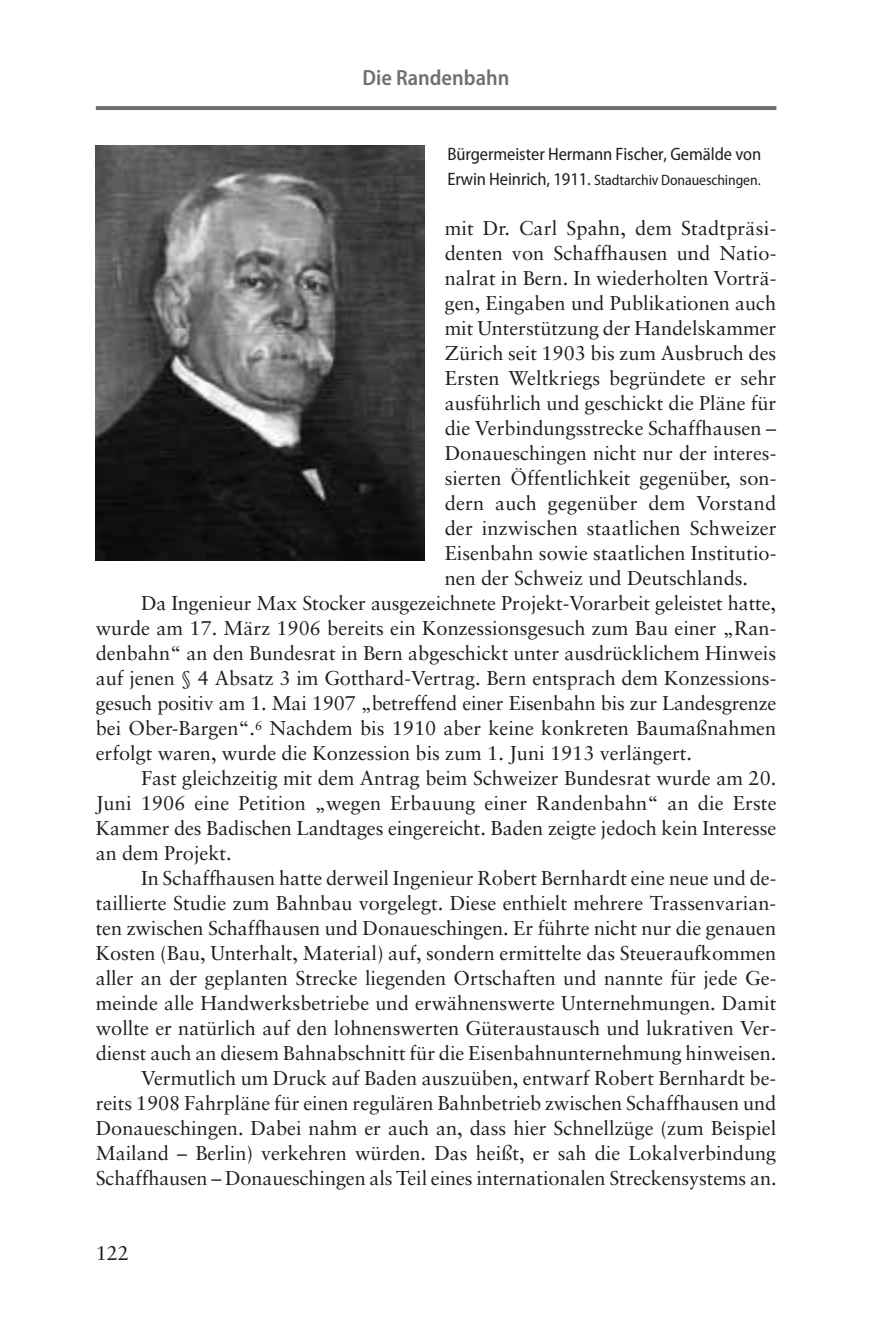
<style>
.page{position:relative;width:879px;height:1317px;background:#fff}
.page>*{position:absolute;margin:0;border:0;box-sizing:border-box;transform-origin:0 0}
.t1{font:22px "Myriad Pro Semibold Semi Cn 122";color:#707071}
.t2{font:20px "Sabon";color:#1d1e1f}
.t3{font:semi-condensed 18px "Myriad Pro";letter-spacing:-.005em;color:#1d1e1f}
.t4{font:semi-condensed 15px "Myriad Pro";letter-spacing:-.005em;color:#1d1e1f}
.s1{font-size:18px}
</style>
<div class="page">
<svg style="left:95px;top:106px;width:682px;height:455px"></svg>
<p class="t1" style="left:362px;top:69px;width:148px">Die Randenbahn</p>
<p class="t3" style="left:447px;top:147px;width:315px">Bürgermeister Hermann Fischer, Gemälde von</p>
<p class="t4" style="left:447px;top:174px;width:315px"><span class="s1">Erwin Heinrich, 1911.</span> Stadtarchiv Donaueschingen.</p>
<p class="t2" style="left:445px;top:220px;width:333px">mit Dr. Carl Spahn, dem Stadtpräsi-</p>
<p class="t2" style="left:445px;top:245px;width:333px">denten von Schaffhausen und Natio-</p>
<p class="t2" style="left:445px;top:270px;width:333px">nalrat in Bern. In wiederholten Vorträ-</p>
<p class="t2" style="left:445px;top:295px;width:333px">gen, Eingaben und Publikationen auch</p>
<p class="t2" style="left:445px;top:320px;width:333px">mit Unterstützung der Handelskammer</p>
<p class="t2" style="left:445px;top:345px;width:333px">Zürich seit 1903 bis zum Ausbruch des</p>
<p class="t2" style="left:445px;top:370px;width:333px">Ersten Weltkriegs begründete er sehr</p>
<p class="t2" style="left:445px;top:395px;width:333px">ausführlich und geschickt die Pläne für</p>
<p class="t2" style="left:445px;top:420px;width:333px">die Verbindungsstrecke Schaffhausen –</p>
<p class="t2" style="left:445px;top:445px;width:333px">Donaueschingen nicht nur der interes-</p>
<p class="t2" style="left:445px;top:470px;width:333px">sierten Öffentlichkeit gegenüber, son-</p>
<p class="t2" style="left:445px;top:495px;width:333px">dern auch gegenüber dem Vorstand</p>
<p class="t2" style="left:445px;top:520px;width:333px">der inzwischen staatlichen Schweizer</p>
<p class="t2" style="left:445px;top:545px;width:333px">Eisenbahn sowie staatlichen Institutio-</p>
<p class="t2" style="left:445px;top:570px;width:305px">nen der Schweiz und Deutschlands.</p>
<p class="t2" style="left:141px;top:595px;width:636px">Da Ingenieur Max Stocker ausgezeichnete Projekt-Vorarbeit geleistet hatte,</p>
<p class="t2" style="left:96px;top:620px;width:682px">wurde am 17. März 1906 bereits ein Konzessionsgesuch zum Bau einer „Ran-</p>
<p class="t2" style="left:96px;top:645px;width:682px">denbahn“ an den Bundesrat in Bern abgeschickt unter ausdrücklichem Hinweis</p>
<p class="t2" style="left:96px;top:670px;width:682px">auf jenen § 4 Absatz 3 im Gotthard-Vertrag. Bern entsprach dem Konzessions-</p>
<p class="t2" style="left:96px;top:695px;width:682px">gesuch positiv am 1. Mai 1907 „betreffend einer Eisenbahn bis zur Landesgrenze</p>
<p class="t2" style="left:96px;top:720px;width:682px">bei Ober-Bargen“.<sup>6</sup> Nachdem bis 1910 aber keine konkreten Baumaßnahmen</p>
<p class="t2" style="left:96px;top:745px;width:598px">erfolgt waren, wurde die Konzession bis zum 1. Juni 1913 verlängert.</p>
<p class="t2" style="left:141px;top:770px;width:636px">Fast gleichzeitig mit dem Antrag beim Schweizer Bundesrat wurde am 20.</p>
<p class="t2" style="left:96px;top:795px;width:682px">Juni 1906 eine Petition „wegen Erbauung einer Randenbahn“ an die Erste</p>
<p class="t2" style="left:96px;top:820px;width:682px">Kammer des Badischen Landtages eingereicht. Baden zeigte jedoch kein Interesse</p>
<p class="t2" style="left:96px;top:845px;width:138px">an dem Projekt.</p>
<p class="t2" style="left:141px;top:870px;width:636px">In Schaffhausen hatte derweil Ingenieur Robert Bernhardt eine neue und de-</p>
<p class="t2" style="left:96px;top:895px;width:682px">taillierte Studie zum Bahnbau vorgelegt. Diese enthielt mehrere Trassenvarian-</p>
<p class="t2" style="left:96px;top:920px;width:682px">ten zwischen Schaffhausen und Donaueschingen. Er führte nicht nur die genauen</p>
<p class="t2" style="left:96px;top:945px;width:682px">Kosten (Bau, Unterhalt, Material) auf, sondern ermittelte das Steueraufkommen</p>
<p class="t2" style="left:96px;top:970px;width:682px">aller an der geplanten Strecke liegenden Ortschaften und nannte für jede Ge-</p>
<p class="t2" style="left:96px;top:995px;width:682px">meinde alle Handwerksbetriebe und erwähnenswerte Unternehmungen. Damit</p>
<p class="t2" style="left:96px;top:1020px;width:682px">wollte er natürlich auf den lohnenswerten Güteraustausch und lukrativen Ver-</p>
<p class="t2" style="left:96px;top:1045px;width:682px">dienst auch an diesem Bahnabschnitt für die Eisenbahnunternehmung hinweisen.</p>
<p class="t2" style="left:141px;top:1070px;width:636px">Vermutlich um Druck auf Baden auszuüben, entwarf Robert Bernhardt be-</p>
<p class="t2" style="left:96px;top:1095px;width:682px">reits 1908 Fahrpläne für einen regulären Bahnbetrieb zwischen Schaffhausen und</p>
<p class="t2" style="left:96px;top:1120px;width:682px">Donaueschingen. Dabei nahm er auch an, dass hier Schnellzüge (zum Beispiel</p>
<p class="t2" style="left:96px;top:1145px;width:682px">Mailand – Berlin) verkehren würden. Das heißt, er sah die Lokalverbindung</p>
<p class="t2" style="left:96px;top:1170px;width:682px">Schaffhausen – Donaueschingen als Teil eines internationalen Streckensystems an.</p>
<p class="t2" style="left:96px;top:1245px;width:35px">122</p>
</div>
